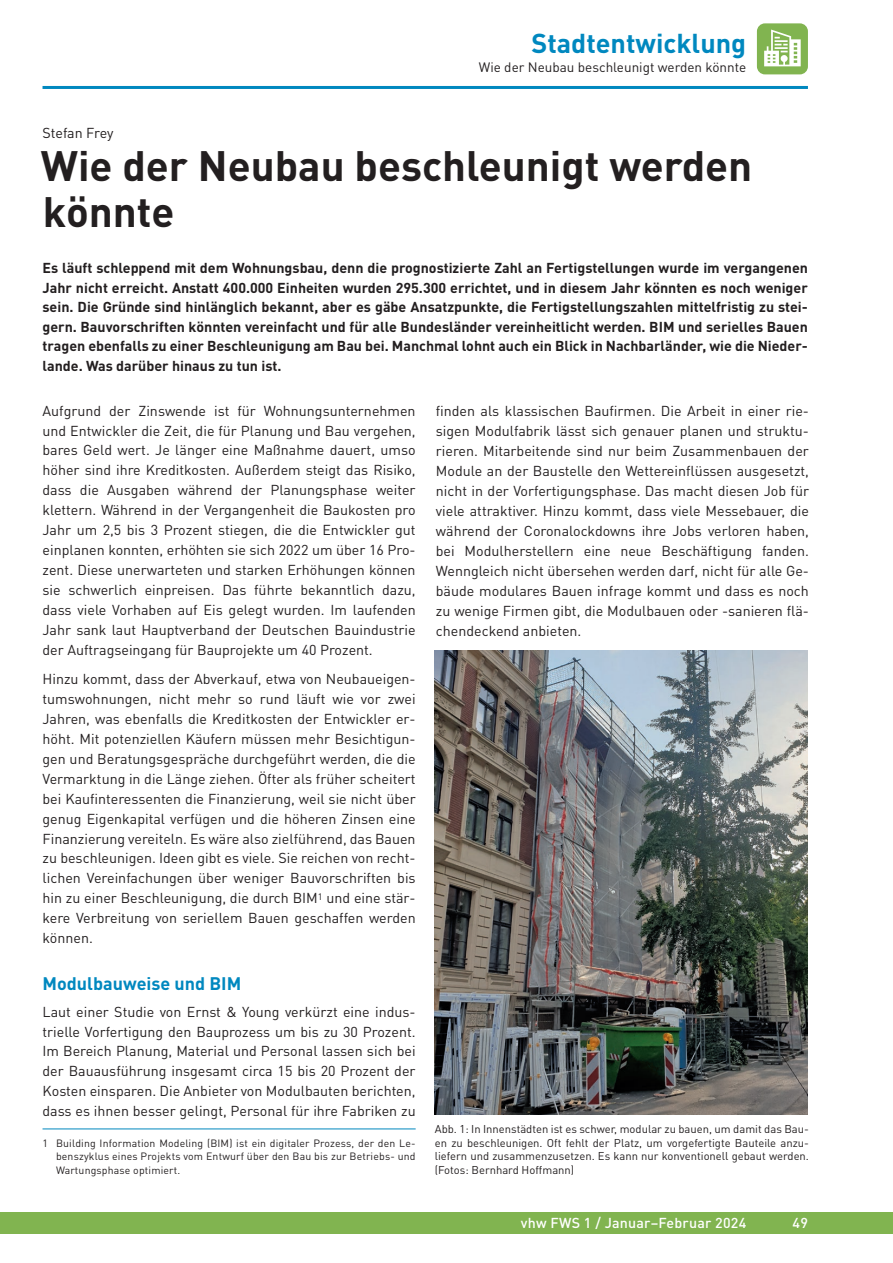
<style>
.page{position:relative;width:893px;height:1263px;background:#fff}
.page>*{position:absolute;margin:0;border:0;box-sizing:border-box;transform-origin:0 0}
._05_Kapitelüberschrift{font:700 42px/46.5px "DIN Pro";color:#231f20}
.t1{font:700 27px "DIN Pro";color:#0088bf}
._02_Zwischenüberschrift{font:700 18px "DIN Pro";color:#0088bf}
._01_Grundschrift{font:14.25px/20px "DIN Pro";color:#231f20;text-align:justify}
._01_Grundschrift-2{font:700 14.25px/19.5px "DIN Pro";color:#231f20;text-align:justify}
.t2{font:500 14.25px "DIN Pro";letter-spacing:.015em;color:#fff}
.t3{font:13.5px "DIN Pro";color:#231f20}
._06_Bildlegende{font:11.25px/13.5px "DIN Pro";color:#231f20;text-align:justify}
.Fußnoten{font:10.5px/13.5px "DIN Pro";letter-spacing:.015em;color:#231f20;text-align:justify}
</style>
<div class="page">
<div style="left:0;top:1212px;width:893px;height:21px;background:#81b450"></div>
<hr style="left:43px;top:86px;width:765px;height:3px;background:#0088bf">
<div style="left:757px;top:23px;width:51px;height:51px;background:#81b450;border-radius:8px"></div>
<svg style="left:764px;top:30px;width:37px;height:36px"></svg>
<hr style="left:43px;top:1129px;width:373px;height:1px;background:#0088bf">
<img style="left:435px;top:651px;width:373px;height:463px">
<p class="_01_Grundschrift" style="left:43px;top:123px;width:72px">Stefan Frey</p>
<p class="t1" style="left:531px;top:25px;width:216px">Stadtentwicklung</p>
<p class="t3" style="left:479px;top:58px;width:269px">Wie der Neubau beschleunigt werden könnte</p>
<p class="_05_Kapitelüberschrift" style="left:41px;top:141px;width:713px">Wie der Neubau beschleunigt werden könnte</p>
<p class="_01_Grundschrift-2" style="left:43px;top:258px;width:767px">Es läuft schleppend mit dem Wohnungsbau, denn die prognostizierte Zahl an Fertigstellungen wurde im vergangenen Jahr nicht erreicht. Anstatt 400.000 Einheiten wurden 295.300 errichtet, und in diesem Jahr könnten es noch weniger sein. Die Gründe sind hinlänglich bekannt, aber es gäbe Ansatzpunkte, die Fertigstellungszahlen mittelfristig zu stei&shy;gern. Bauvorschriften könnten vereinfacht und für alle Bundesländer vereinheitlicht werden. BIM und serielles Bauen tragen ebenfalls zu einer Beschleunigung am Bau bei. Manchmal lohnt auch ein Blick in Nachbarländer, wie die Nieder&shy;lande. Was darüber hinaus zu tun ist.</p>
<p class="_01_Grundschrift" style="left:43px;top:400px;width:375px">Aufgrund der Zinswende ist für Wohnungsunternehmen und Entwickler die Zeit, die für Planung und Bau vergehen, bares Geld wert. Je länger eine Maßnahme dauert, umso höher sind ihre Kreditkosten. Außerdem steigt das Risiko, dass die Ausgaben während der Planungsphase weiter klettern. Während in der Vergangenheit die Baukosten pro Jahr um 2,5 bis 3 Prozent stiegen, die die Entwickler gut einplanen konnten, erhöhten sie sich 2022 um über 16 Pro&shy;zent. Diese unerwarteten und starken Erhöhungen können sie schwerlich einpreisen. Das führte bekanntlich dazu, dass viele Vorhaben auf Eis gelegt wurden. Im laufenden Jahr sank laut Hauptverband der Deutschen Bauindustrie der Auftragseingang für Bauprojekte um 40 Prozent.</p>
<p class="_01_Grundschrift" style="left:43px;top:668px;width:375px">Hinzu kommt, dass der Abverkauf, etwa von Neubaueigen&shy;tumswohnungen, nicht mehr so rund läuft wie vor zwei Jahren, was ebenfalls die Kreditkosten der Entwickler er&shy;höht. Mit potenziellen Käufern müssen mehr Besichtigun&shy;gen und Beratungsgespräche durchgeführt werden, die die Vermarktung in die Länge ziehen. Öfter als früher scheitert bei Kaufinteressenten die Finanzierung, weil sie nicht über genug Eigenkapital verfügen und die höheren Zinsen eine Finanzierung vereiteln. Es wäre also zielführend, das Bauen zu beschleunigen. Ideen gibt es viele. Sie reichen von recht&shy;lichen Vereinfachungen über weniger Bauvorschriften bis hin zu einer Beschleunigung, die durch BIM<sup>1</sup> und eine stär&shy;kere Verbreitung von seriellem Bauen geschaffen werden können.</p>
<p class="_02_Zwischenüberschrift" style="left:43px;top:971px;width:200px">Modulbauweise und BIM</p>
<p class="_01_Grundschrift" style="left:43px;top:1001px;width:375px">Laut einer Studie von Ernst &amp; Young verkürzt eine indus&shy;trielle Vorfertigung den Bauprozess um bis zu 30 Prozent.<br>Im Bereich Planung, Material und Personal lassen sich bei der Bauausführung insgesamt circa 15 bis 20 Prozent der Kosten einsparen. Die Anbieter von Modulbauten berichten, dass es ihnen besser gelingt, Personal für ihre Fabriken zu</p>
<p class="Fußnoten" style="left:56px;top:1136px;width:361px;text-indent:-14px">1 Building Information Modeling (BIM) ist ein digitaler Prozess, der den Le&shy;benszyklus eines Projekts vom Entwurf über den Bau bis zur Betriebs- und Wartungsphase optimiert.</p>
<p class="_01_Grundschrift" style="left:436px;top:400px;width:375px">finden als klassischen Baufirmen. Die Arbeit in einer rie&shy;sigen Modulfabrik lässt sich genauer planen und struktu&shy;rieren. Mitarbeitende sind nur beim Zusammenbauen der Module an der Baustelle den Wettereinflüssen ausgesetzt, nicht in der Vorfertigungsphase. Das macht diesen Job für viele attraktiver. Hinzu kommt, dass viele Messebauer, die während der Coronalockdowns ihre Jobs verloren haben, bei Modulherstellern eine neue Beschäftigung fanden.<br>Wenngleich nicht übersehen werden darf, nicht für alle Ge&shy;bäude modulares Bauen infrage kommt und dass es noch zu wenige Firmen gibt, die Modulbauen oder -sanieren flä&shy;chendeckend anbieten.</p>
<p class="_06_Bildlegende" style="left:435px;top:1122px;width:376px">Abb. 1: In Innenstädten ist es schwer, modular zu bauen, um damit das Bau&shy;en zu beschleunigen. Oft fehlt der Platz, um vorgefertigte Bauteile anzu&shy;liefern und zusammenzusetzen. Es kann nur konventionell gebaut werden. (Fotos: Bernhard Hoffmann)</p>
<p class="t2" style="left:521px;top:1213px;width:227px">vhw FWS 1 / Januar–Februar 2024</p>
<p class="t2" style="left:792px;top:1213px;width:17px">49</p>
</div>
